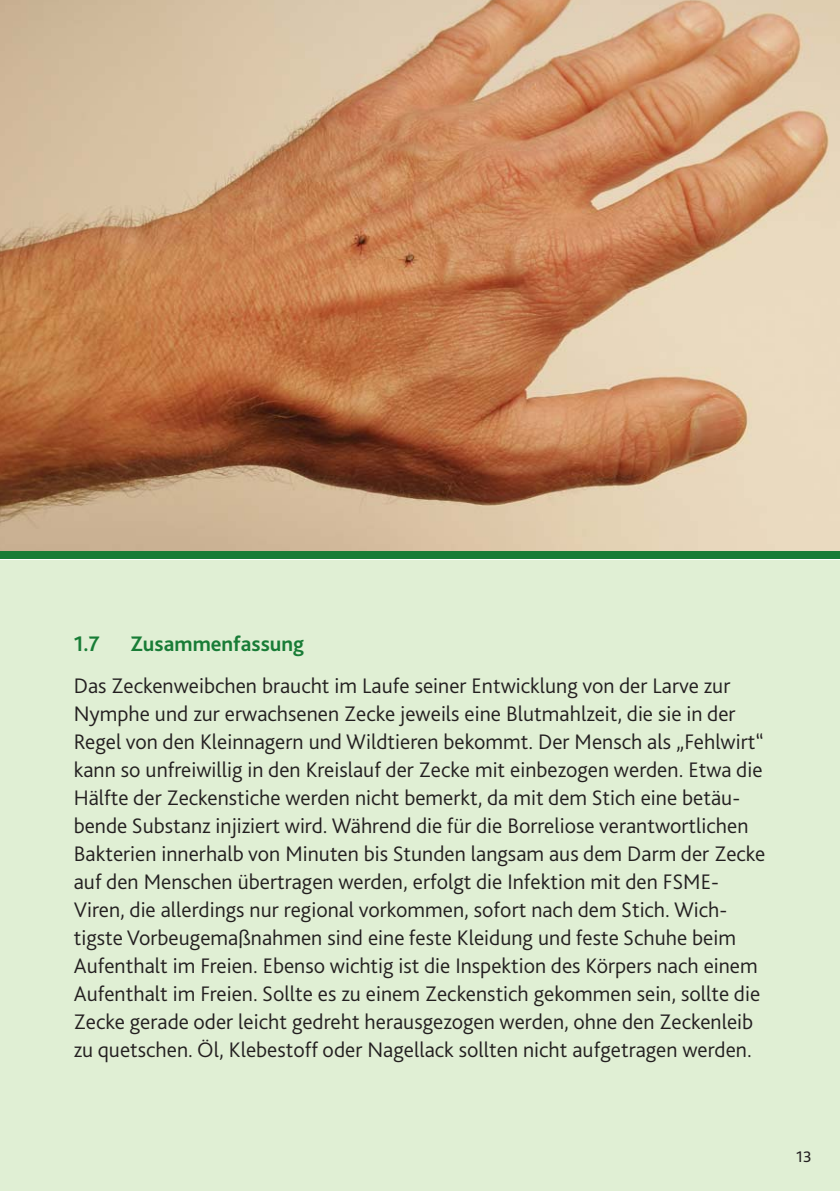
<style>
.page{position:relative;width:840px;height:1191px;background:#fff}
.page>*{position:absolute;margin:0;border:0;box-sizing:border-box;transform-origin:0 0}
.t1{font:300 22px/28px "Bliss 2";color:#231f20}
.t2{font:700 22px "Bliss 2";color:#187c36}
.t3{font:16px "Bliss 2";color:#231f20}
</style>
<div class="page">
<div style="left:0;top:560px;width:839px;height:631px;background:#e0efd4"></div>
<div style="left:0;top:550px;width:839px;height:8px;background:#187c36"></div>
<img style="left:0;top:0;width:839px;height:550px">
<p class="t2" style="left:74px;top:635px;width:27px">1.7</p>
<p class="t2" style="left:130px;top:635px;width:175px">Zusammenfassung</p>
<p class="t1" style="left:74px;top:674px;width:692px">Das Zeckenweibchen braucht im Laufe seiner Entwicklung von der Larve zur Nymphe und zur erwachsenen Zecke jeweils eine Blutmahlzeit, die sie in der Regel von den Kleinnagern und Wildtieren bekommt. Der Mensch als „Fehlwirt“ kann so unfreiwillig in den Kreislauf der Zecke mit einbezogen werden. Etwa die Hälfte der Zeckenstiche werden nicht bemerkt, da mit dem Stich eine betäu&shy;bende Substanz injiziert wird. Während die für die Borreliose verantwortlichen Bakterien innerhalb von Minuten bis Stunden langsam aus dem Darm der Zecke auf den Menschen übertragen werden, erfolgt die Infektion mit den FSME-Viren, die allerdings nur regional vorkommen, sofort nach dem Stich. Wich&shy;tigste Vorbeugemaßnahmen sind eine feste Kleidung und feste Schuhe beim Aufenthalt im Freien. Ebenso wichtig ist die Inspektion des Körpers nach einem Aufenthalt im Freien. Sollte es zu einem Zeckenstich gekommen sein, sollte die Zecke gerade oder leicht gedreht herausgezogen werden, ohne den Zeckenleib zu quetschen. Öl, Klebestoff oder Nagellack sollten nicht aufgetragen werden.</p>
<p class="t3" style="left:795px;top:1150px;width:17px">13</p>
</div>
